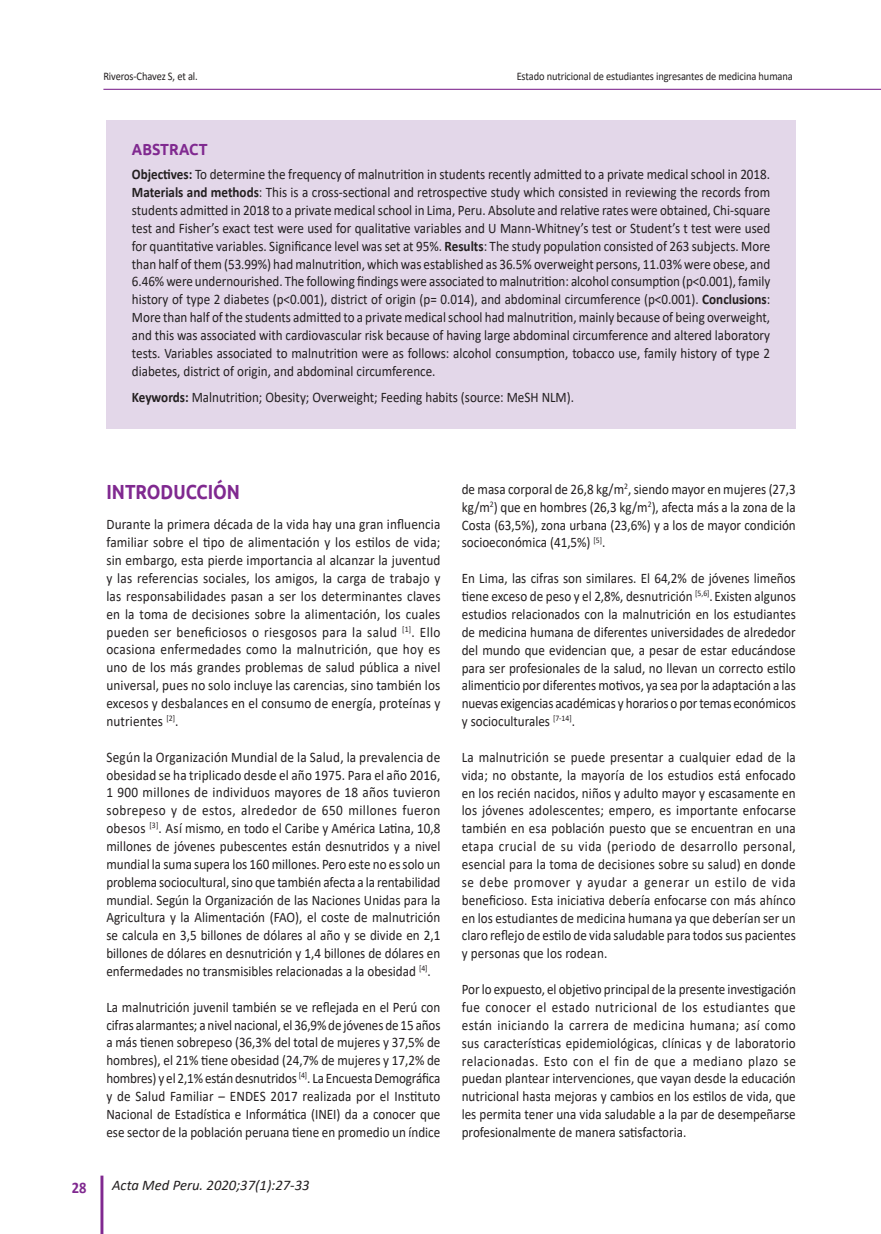
<style>
.page{position:relative;width:881px;height:1234px;background:#fff}
.page>*{position:absolute;margin:0;border:0;box-sizing:border-box;transform-origin:0 0}
._07_SUB{font:700 20.4px "Ubuntu";color:#802990;scale:.85 1}
._05_RESUMEN_ABSTRACT{font:700 16.05px "Ubuntu";color:#802990;scale:.9 1}
.t1{font:700 16.05px "Calibri";color:#802990;scale:.9 1}
.t2{font:italic 14.7px "Calibri";color:#231f20}
._06_TEXTOS{font:14.55px/17.9px "Calibri";color:#231f20;text-align:justify;scale:.9 1}
._06_TEXTOS-2{font:14.55px/17.9px "Calibri";color:#231f20;text-align:justify;scale:.91 1}
.t3{font:11.55px "Calibri";letter-spacing:-.01em;color:#231f20;scale:.9 1}
.s1{font-weight:700}
</style>
<div class="page">
<hr style="left:100px;top:1175px;width:3px;height:58px;background:#802990">
<hr style="left:103px;top:89px;width:777px;height:1px;background:#802990">
<div style="left:106px;top:120px;width:689px;height:308px;background:#e3d7e9"></div>
<p class="t3" style="left:103px;top:68px;width:106px">Riveros-Chavez S, et al.</p>
<p class="t3" style="left:516px;top:68px;width:308px">Estado nutricional de estudiantes ingresantes de medicina humana</p>
<p class="_05_RESUMEN_ABSTRACT" style="left:132px;top:139px;width:86px">ABSTRACT</p>
<p class="_06_TEXTOS" style="left:132px;top:165px;width:710px"><span class="s1">Objectives:</span> To determine the frequency of malnutrition in students recently admitted to a private medical school in 2018.<br><span class="s1">Materials and methods</span>: This is a cross-sectional and retrospective study which consisted in reviewing the records from students admitted in 2018 to a private medical school in Lima, Peru. Absolute and relative rates were obtained, Chi-square test and Fisher’s exact test were used for qualitative variables and U Mann-Whitney’s test or Student’s t test were used for quantitative variables. Significance level was set at 95%. <span class="s1">Results</span>: The study population consisted of 263 subjects. More than half of them (53.99%) had malnutrition, which was established as 36.5% overweight persons, 11.03% were obese, and 6.46% were undernourished. The following findings were associated to malnutrition: alcohol consumption (p&lt;0.001), family history of type 2 diabetes (p&lt;0.001), district of origin (p= 0.014), and abdominal circumference (p&lt;0.001). <span class="s1">Conclusions</span>:<br>More than half of the students admitted to a private medical school had malnutrition, mainly because of being overweight, and this was associated with cardiovascular risk because of having large abdominal circumference and altered laboratory tests. Variables associated to malnutrition were as follows: alcohol consumption, tobacco use, family history of type 2 diabetes, district of origin, and abdominal circumference.</p>
<p class="_06_TEXTOS" style="left:132px;top:388px;width:492px"><span class="s1">Keywords:</span> Malnutrition; Obesity; Overweight; Feeding habits (source: MeSH NLM).</p>
<p class="_07_SUB" style="left:106px;top:478px;width:159px">INTRODUCCIÓN</p>
<p class="_06_TEXTOS-2" style="left:106px;top:515px;width:368px">Durante la primera década de la vida hay una gran influencia familiar sobre el tipo de alimentación y los estilos de vida; sin embargo, esta pierde importancia al alcanzar la juventud y las referencias sociales, los amigos, la carga de trabajo y las responsabilidades pasan a ser los determinantes claves en la toma de decisiones sobre la alimentación, los cuales pueden ser beneficiosos o riesgosos para la salud <sup>[1]</sup>. Ello ocasiona enfermedades como la malnutrición, que hoy es uno de los más grandes problemas de salud pública a nivel universal, pues no solo incluye las carencias, sino también los excesos y desbalances en el consumo de energía, proteínas y nutrientes <sup>[2]</sup>.</p>
<p class="_06_TEXTOS-2" style="left:106px;top:747px;width:368px">Según la Organización Mundial de la Salud, la prevalencia de obesidad se ha triplicado desde el año 1975. Para el año 2016, 1 900 millones de individuos mayores de 18 años tuvieron sobrepeso y de estos, alrededor de 650 millones fueron obesos <sup>[3]</sup>. Así mismo, en todo el Caribe y América Latina, 10,8 millones de jóvenes pubescentes están desnutridos y a nivel mundial la suma supera los 160 millones. Pero este no es solo un problema sociocultural, sino que también afecta a la rentabilidad mundial. Según la Organización de las Naciones Unidas para la Agricultura y la Alimentación (FAO), el coste de malnutrición se calcula en 3,5 billones de dólares al año y se divide en 2,1 billones de dólares en desnutrición y 1,4 billones de dólares en enfermedades no transmisibles relacionadas a la obesidad <sup>[4]</sup>.</p>
<p class="_06_TEXTOS" style="left:106px;top:997px;width:372px">La malnutrición juvenil también se ve reflejada en el Perú con cifras alarmantes; a nivel nacional, el 36,9% de jóvenes de 15 años a más tienen sobrepeso (36,3% del total de mujeres y 37,5% de hombres), el 21% tiene obesidad (24,7% de mujeres y 17,2% de hombres) y el 2,1% están desnutridos <sup>[4]</sup>. La Encuesta Demográfica y de Salud Familiar – ENDES 2017 realizada por el Instituto Nacional de Estadística e Informática (INEI) da a conocer que ese sector de la población peruana tiene en promedio un índice</p>
<p class="t1" style="left:72px;top:1175px;width:18px">28</p>
<p class="t2" style="left:112px;top:1174px;width:199px">Acta Med Peru. 2020;37(1):27-33</p>
<p class="_06_TEXTOS" style="left:461px;top:479px;width:372px">de masa corporal de 26,8 kg/m<sup>2</sup>, siendo mayor en mujeres (27,3 kg/m<sup>2</sup>) que en hombres (26,3 kg/m<sup>2</sup>), afecta más a la zona de la Costa (63,5%), zona urbana (23,6%) y a los de mayor condición socioeconómica (41,5%) <sup>[5]</sup>.</p>
<p class="_06_TEXTOS" style="left:461px;top:569px;width:372px">En Lima, las cifras son similares. El 64,2% de jóvenes limeños tiene exceso de peso y el 2,8%, desnutrición <sup>[5,6]</sup>.Existen algunos estudios relacionados con la malnutrición en los estudiantes de medicina humana de diferentes universidades de alrededor del mundo que evidencian que, a pesar de estar educándose para ser profesionales de la salud, no llevan un correcto estilo alimenticio por diferentes motivos, ya sea por la adaptación a las nuevas exigencias académicas y horarios o por temas económicos y socioculturales <sup>[7-14]</sup>.</p>
<p class="_06_TEXTOS" style="left:461px;top:747px;width:372px">La malnutrición se puede presentar a cualquier edad de la vida; no obstante, la mayoría de los estudios está enfocado en los recién nacidos, niños y adulto mayor y escasamente en los jóvenes adolescentes; empero, es importante enfocarse también en esa población puesto que se encuentran en una etapa crucial de su vida (periodo de desarrollo personal, esencial para la toma de decisiones sobre su salud) en donde se debe promover y ayudar a generar un estilo de vida beneficioso. Esta iniciativa debería enfocarse con más ahínco en los estudiantes de medicina humana ya que deberían ser un claro reflejo de estilo de vida saludable para todos sus pacientes y personas que los rodean.</p>
<p class="_06_TEXTOS" style="left:461px;top:979px;width:372px">Por lo expuesto, el objetivo principal de la presente investigación fue conocer el estado nutricional de los estudiantes que están iniciando la carrera de medicina humana; así como sus características epidemiológicas, clínicas y de laboratorio relacionadas. Esto con el fin de que a mediano plazo se puedan plantear intervenciones, que vayan desde la educación nutricional hasta mejoras y cambios en los estilos de vida, que les permita tener una vida saludable a la par de desempeñarse profesionalmente de manera satisfactoria.</p>
</div>
